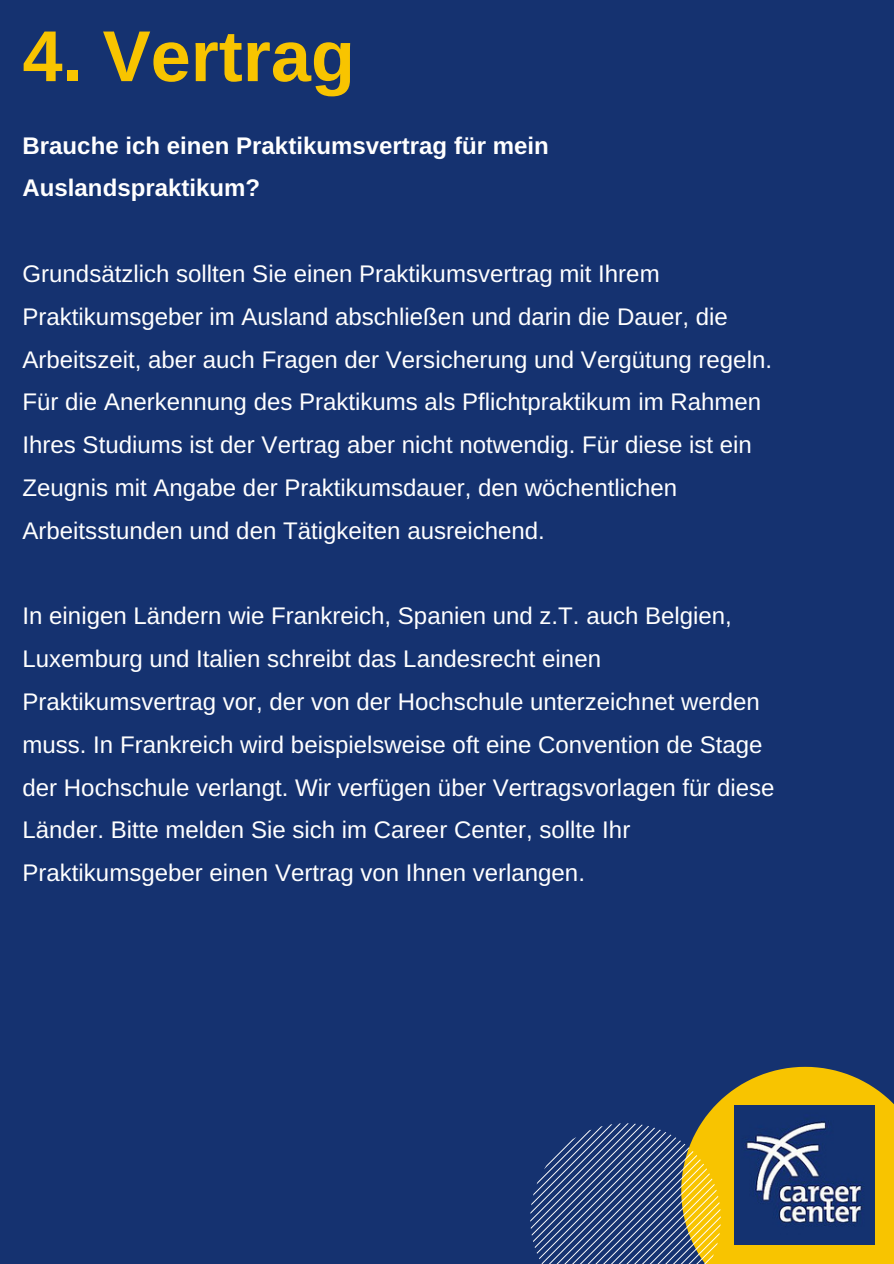
<style>
.page{position:relative;width:894px;height:1264px;background:#fff}
.page>*{position:absolute;margin:0;border:0;box-sizing:border-box;transform-origin:0 0}
.t1{font:700 72px "Arimo";color:#f8c400}
.t2{font:24px/42.8px "Arimo";color:#fff}
.t3{font:700 24px/42.8px "Arimo";color:#fff}
</style>
<div class="page">
<div style="left:0;top:0;width:893px;height:1263px;background:#153270"></div>
<svg style="left:530px;top:1066px;width:363px;height:197px"></svg>
<img style="left:734px;top:1104px;width:140px;height:140px">
<h1 class="t1" style="left:23px;top:16px;width:334px">4. Vertrag</h1>
<p class="t3" style="left:23px;top:124px;width:527px">Brauche ich einen Praktikumsvertrag für mein<br>Auslandspraktikum?</p>
<p class="t2" style="left:23px;top:252px;width:750px">Grundsätzlich sollten Sie einen Praktikumsvertrag mit Ihrem Praktikumsgeber im Ausland abschließen und darin die Dauer, die Arbeitszeit, aber auch Fragen der Versicherung und Vergütung regeln.<br>Für die Anerkennung des Praktikums als Pflichtpraktikum im Rahmen Ihres Studiums ist der Vertrag aber nicht notwendig. Für diese ist ein Zeugnis mit Angabe der Praktikumsdauer, den wöchentlichen Arbeitsstunden und den Tätigkeiten ausreichend.</p>
<p class="t2" style="left:23px;top:594px;width:753px">In einigen Ländern wie Frankreich, Spanien und z.T. auch Belgien, Luxemburg und Italien schreibt das Landesrecht einen Praktikumsvertrag vor, der von der Hochschule unterzeichnet werden muss. In Frankreich wird beispielsweise oft eine Convention de Stage der Hochschule verlangt. Wir verfügen über Vertragsvorlagen für diese Länder. Bitte melden Sie sich im Career Center, sollte Ihr Praktikumsgeber einen Vertrag von Ihnen verlangen.</p>
</div>
